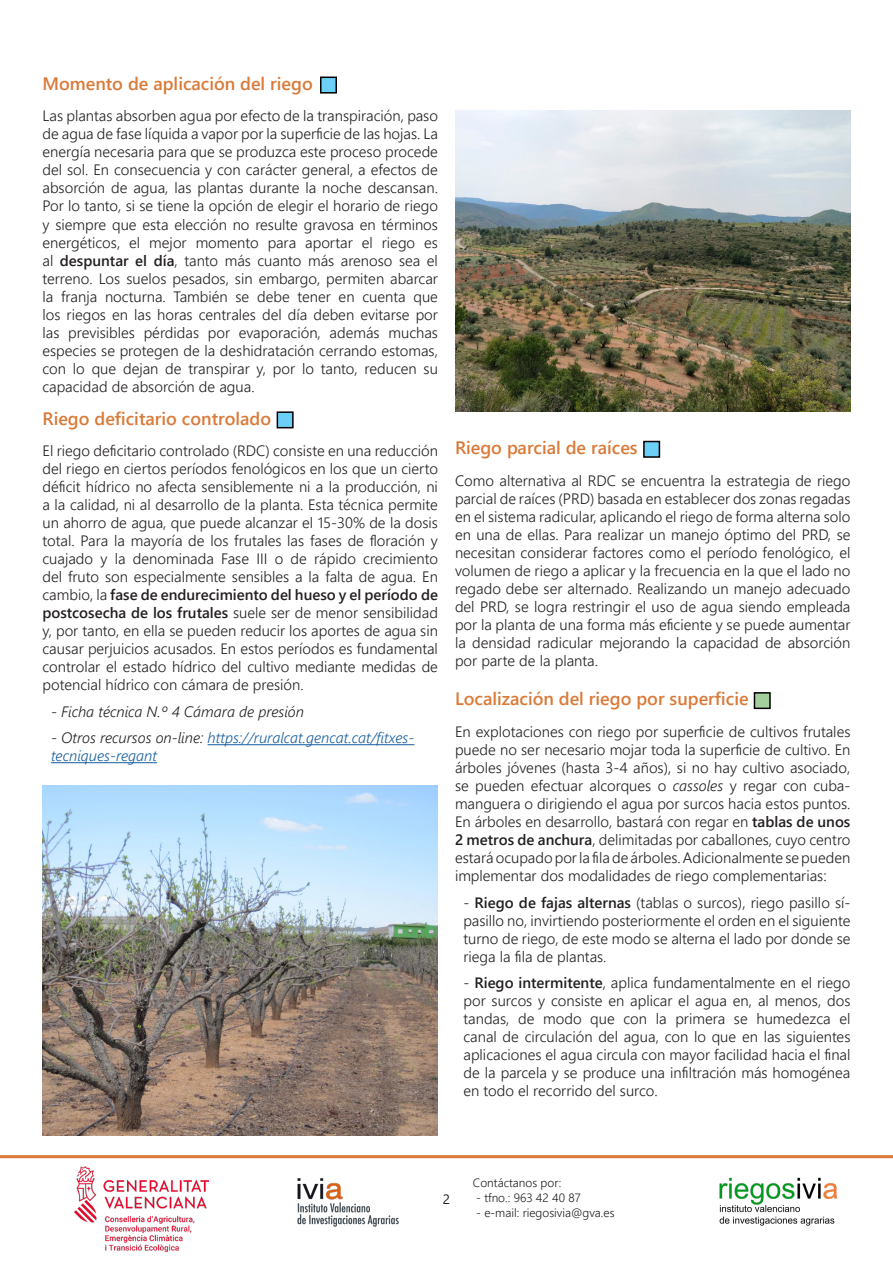
<style>
.page{position:relative;width:893px;height:1263px;background:#fff}
.page>*{position:absolute;margin:0;border:0;box-sizing:border-box;transform-origin:0 0}
.t1{font:600 18px "Segoe UI";color:#d97a38}
.t2{font:300 15px/18px "Segoe UI";color:#231f20;text-align:justify}
.t3{font:italic 300 15px/18px "Segoe UI";color:#175d9e}
.t4{font:italic 300 15px "Segoe UI";color:#231f20}
.t5{font:13.5px "Segoe UI";color:#231f20}
.t6{font:300 12px "Segoe UI";color:#231f20}
.s1{font-weight:600}
.s2{color:#231f20}
.s3{font-style:italic}
</style>
<div class="page">
<hr style="left:0;top:1155px;width:893px;height:3px;background:#d97a38">
<img style="left:74px;top:1167px;width:134px;height:85px">
<img style="left:719px;top:1177px;width:119px;height:49px">
<img style="left:272px;top:1158px;width:134px;height:69px">
<hr style="left:208px;top:744px;width:206px;height:1px;background:#175d9e">
<hr style="left:51px;top:762px;width:106px;height:1px;background:#175d9e">
<div style="left:320px;top:77px;width:17px;height:17px;background:#6bcff6;border:2px solid #000"></div>
<div style="left:277px;top:411px;width:17px;height:17px;background:#6bcff6;border:2px solid #000"></div>
<div style="left:643px;top:441px;width:17px;height:17px;background:#6bcff6;border:2px solid #000"></div>
<div style="left:754px;top:692px;width:17px;height:17px;background:#a3cf9a;border:2px solid #000"></div>
<img style="left:455px;top:111px;width:395px;height:300px">
<img style="left:43px;top:786px;width:395px;height:349px">
<p class="t1" style="left:43px;top:66px;width:272px">Momento de aplicación del riego</p>
<p class="t2" style="left:43px;top:106px;width:397px">Las plantas absorben agua por efecto de la transpiración, paso de agua de fase líquida a vapor por la superficie de las hojas. La energía necesaria para que se produzca este proceso procede del sol. En consecuencia y con carácter general, a efectos de absorción de agua, las plantas durante la noche descansan.<br>Por lo tanto, si se tiene la opción de elegir el horario de riego y siempre que esta elección no resulte gravosa en términos energéticos, el mejor momento para aportar el riego es al <span class="s1">despuntar el día</span>, tanto más cuanto más arenoso sea el terreno. Los suelos pesados, sin embargo, permiten abarcar la franja nocturna. También se debe tener en cuenta que los riegos en las horas centrales del día deben evitarse por las previsibles pérdidas por evaporación, además muchas especies se protegen de la deshidratación cerrando estomas, con lo que dejan de transpirar y, por lo tanto, reducen su capacidad de absorción de agua.</p>
<p class="t1" style="left:43px;top:401px;width:230px">Riego deficitario controlado</p>
<p class="t2" style="left:43px;top:441px;width:397px">El riego deficitario controlado (RDC) consiste en una reducción del riego en ciertos períodos fenológicos en los que un cierto déficit hídrico no afecta sensiblemente ni a la producción, ni a la calidad, ni al desarrollo de la planta. Esta técnica permite un ahorro de agua, que puede alcanzar el 15-30% de la dosis total. Para la mayoría de los frutales las fases de floración y cuajado y la denominada Fase III o de rápido crecimiento del fruto son especialmente sensibles a la falta de agua. En cambio, la <span class="s1">fase de endurecimiento del hueso y el período de postcosecha de los frutales</span> suele ser de menor sensibilidad y, por tanto, en ella se pueden reducir los aportes de agua sin causar perjuicios acusados. En estos períodos es fundamental controlar el estado hídrico del cultivo mediante medidas de potencial hídrico con cámara de presión.</p>
<p class="t4" style="left:51px;top:697px;width:255px">- Ficha técnica N.º 4 Cámara de presión</p>
<p class="t3" style="left:51px;top:727px;width:365px"><span class="s2">- Otros recursos on-line:</span> https://ruralcat.gencat.cat/fitxes&shy;tecniques-regant</p>
<p class="t1" style="left:455px;top:430px;width:184px">Riego parcial de raíces</p>
<p class="t2" style="left:455px;top:470px;width:397px">Como alternativa al RDC se encuentra la estrategia de riego parcial de raíces (PRD) basada en establecer dos zonas regadas en el sistema radicular, aplicando el riego de forma alterna solo en una de ellas. Para realizar un manejo óptimo del PRD, se necesitan considerar factores como el período fenológico, el volumen de riego a aplicar y la frecuencia en la que el lado no regado debe ser alternado. Realizando un manejo adecuado del PRD, se logra restringir el uso de agua siendo empleada por la planta de una forma más eficiente y se puede aumentar la densidad radicular mejorando la capacidad de absorción por parte de la planta.</p>
<p class="t1" style="left:455px;top:682px;width:295px">Localización del riego por superficie</p>
<p class="t2" style="left:455px;top:721px;width:397px">En explotaciones con riego por superficie de cultivos frutales puede no ser necesario mojar toda la superficie de cultivo. En árboles jóvenes (hasta 3-4 años), si no hay cultivo asociado, se pueden efectuar alcorques o <span class="s3">cassoles</span> y regar con cuba&shy;manguera o dirigiendo el agua por surcos hacia estos puntos.<br>En árboles en desarrollo, bastará con regar en <span class="s1">tablas de unos 2 metros de anchura</span>, delimitadas por caballones, cuyo centro estará ocupado por la fila de árboles. Adicionalmente se pueden implementar dos modalidades de riego complementarias:</p>
<p class="t2" style="left:463px;top:892px;width:388px">- <span class="s1">Riego de fajas alternas</span> (tablas o surcos), riego pasillo sí&shy;pasillo no, invirtiendo posteriormente el orden en el siguiente turno de riego, de este modo se alterna el lado por donde se riega la fila de plantas.</p>
<p class="t2" style="left:463px;top:972px;width:388px">- <span class="s1">Riego intermitente</span>, aplica fundamentalmente en el riego por surcos y consiste en aplicar el agua en, al menos, dos tandas, de modo que con la primera se humedezca el canal de circulación del agua, con lo que en las siguientes aplicaciones el agua circula con mayor facilidad hacia el final de la parcela y se produce una infiltración más homogénea en todo el recorrido del surco.</p>
<p class="t5" style="left:443px;top:1186px;width:9px">2</p>
<p class="t6" style="left:473px;top:1171px;width:90px">Contáctanos por:</p>
<p class="t6" style="left:476px;top:1186px;width:106px">- tfno.: 963 42 40 87</p>
<p class="t6" style="left:476px;top:1201px;width:140px">- e-mail: riegosivia@gva.es</p>
</div>
